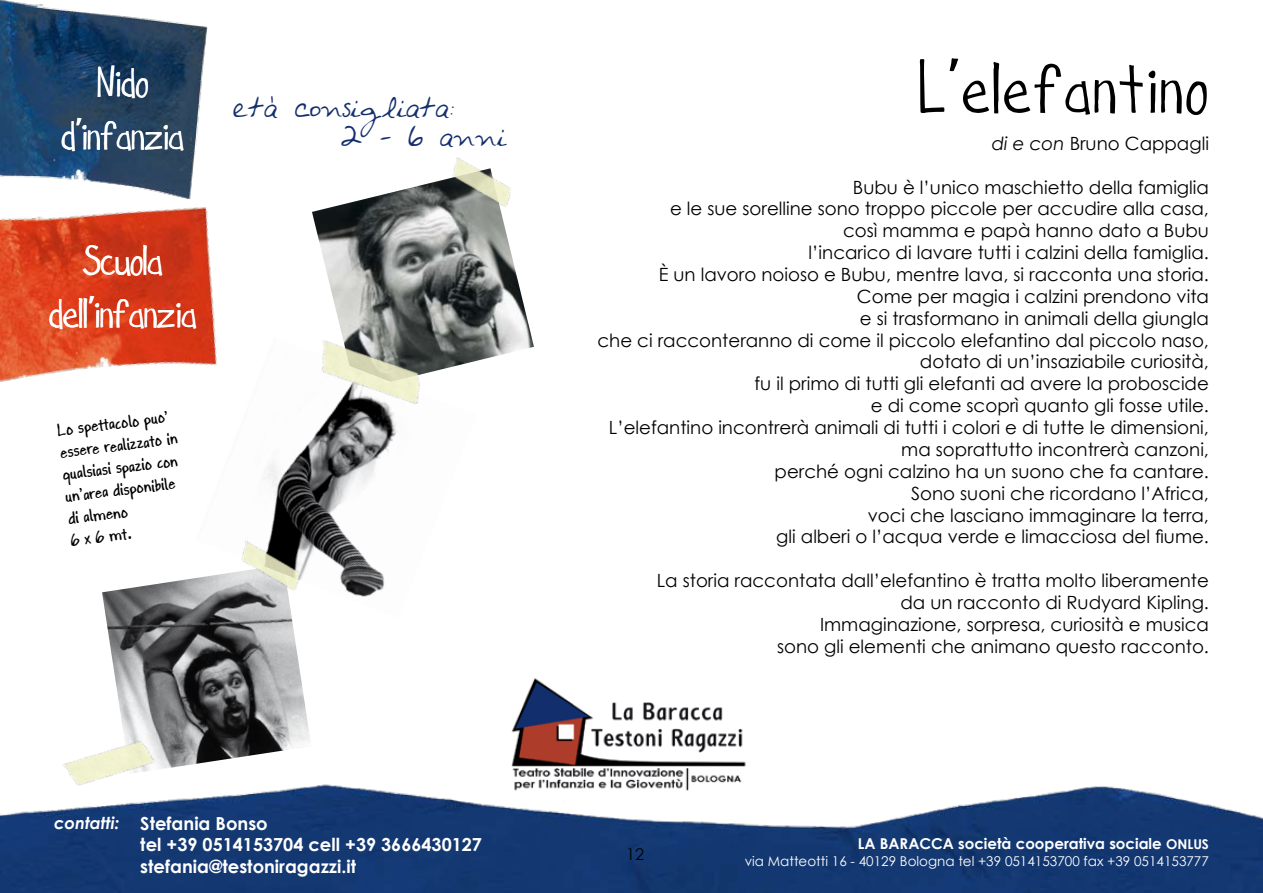
<style>
.page{position:relative;width:1263px;height:893px;background:#fff}
.page>*{position:absolute;margin:0;border:0;box-sizing:border-box;transform-origin:0 0}
.t1{font:76.95px "Hockeyis Lif";color:#000}
.t2{font:44.55px/53.4px "Hockeyis Lif";letter-spacing:-.04em;color:#fff;text-align:center}
.t3{font:24.3px/29.1px "Avantque...";color:#142f6d}
.t4{font:18.15px/21.9px "Century Gothic";color:#000;text-align:right}
.t5{font:18.15px/22.2px "Gapstown AH";color:#000}
.t6{font:700 18px/21.6px "Century Gothic";color:#fff}
.t7{font:italic 700 16.5px "Century Gothic";color:#fff}
.t8{font:16.2px "Century Gothic";color:#000}
.t9{font:700 15px "Century Gothic";color:#fff}
.t10{font:13.5px "Century Gothic";color:#fff}
.s1{font-style:italic}
.s2{font-size:13.5px}
</style>
<div class="page">
<img style="left:0;top:784px;width:1263px;height:109px">
<img style="left:508px;top:678px;width:243px;height:115px">
<img style="left:312px;top:180px;width:222px;height:181px">
<img style="left:102px;top:578px;width:208px;height:190px">
<img style="left:0;top:0;width:208px;height:167px">
<img style="left:0;top:167px;width:216px;height:215px">
<img style="left:195px;top:337px;width:282px;height:281px">
<img style="left:50px;top:701px;width:117px;height:106px">
<img style="left:441px;top:157px;width:91px;height:68px">
<img style="left:297px;top:289px;width:158px;height:153px">
<img style="left:230px;top:518px;width:91px;height:90px">
<h2 class="t2" style="left:60px;top:59px;width:126px">Nido d’infanzia</h2>
<h2 class="t2" style="left:48px;top:237px;width:151px">Scuola dell’infanzia</h2>
<h2 class="t2" style="left:78px;top:290px;width:8px">l</h2>
<p class="t5" style="left:56px;top:420px;width:120px;rotate:-7deg">Lo spettacolo puo’ essere realizzato in qualsiasi spazio con un’area disponibile di almeno<br>6 x 6 mt.</p>
<h3 class="t3" style="left:342px;top:94px;width:167px;text-indent:-108px">età consigliata:<br>2 - 6 anni</h3>
<p class="t7" style="left:54px;top:810px;width:67px">contatti:</p>
<p class="t6" style="left:140px;top:811px;width:343px">Stefania Bonso<br>tel +39 0514153704 cell +39 3666430127 stefania@testoniragazzi.it</p>
<h1 class="t1" style="left:917px;top:56px;width:293px">L’elefantino</h1>
<p class="t4" style="left:992px;top:132px;width:219px"><span class="s1">di e con</span> Bruno Cappagli</p>
<p class="t4" style="left:597px;top:176px;width:613px">Bubu è l’unico maschietto della famiglia<br>e le sue sorelline sono troppo piccole per accudire alla casa,<br>così mamma e papà hanno dato a Bubu<br>l’incarico di lavare tutti i calzini della famiglia.<br>è un lavoro noioso e Bubu, mentre lava, si racconta una storia.<br>Come per magia i calzini prendono vita<br>e si trasformano in animali della giungla<br>che ci racconteranno di come il piccolo elefantino dal piccolo naso, dotato di un’insaziabile curiosità,<br>fu il primo di tutti gli elefanti ad avere la proboscide<br>e di come scoprì quanto gli fosse utile.<br>L’elefantino incontrerà animali di tutti i colori e di tutte le dimensioni, ma soprattutto incontrerà canzoni,<br>perché ogni calzino ha un suono che fa cantare.<br>Sono suoni che ricordano l’Africa,<br>voci che lasciano immaginare la terra,<br>gli alberi o l’acqua verde e limacciosa del fiume.</p>
<p class="t4" style="left:657px;top:569px;width:554px">La storia raccontata dall’elefantino è tratta molto liberamente da un racconto di Rudyard Kipling.<br>Immaginazione, sorpresa, curiosità e musica<br>sono gli elementi che animano questo racconto.</p>
<p class="t8" style="left:626px;top:842px;width:19px">12</p>
<p class="t9" style="left:858px;top:832px;width:353px">La Baracca società cooperativa sociale <span class="s2">ONLUS</span></p>
<p class="t10" style="left:745px;top:851px;width:466px">via Matteotti 16 - 40129 Bologna tel +39 0514153700 fax +39 0514153777</p>
</div>
